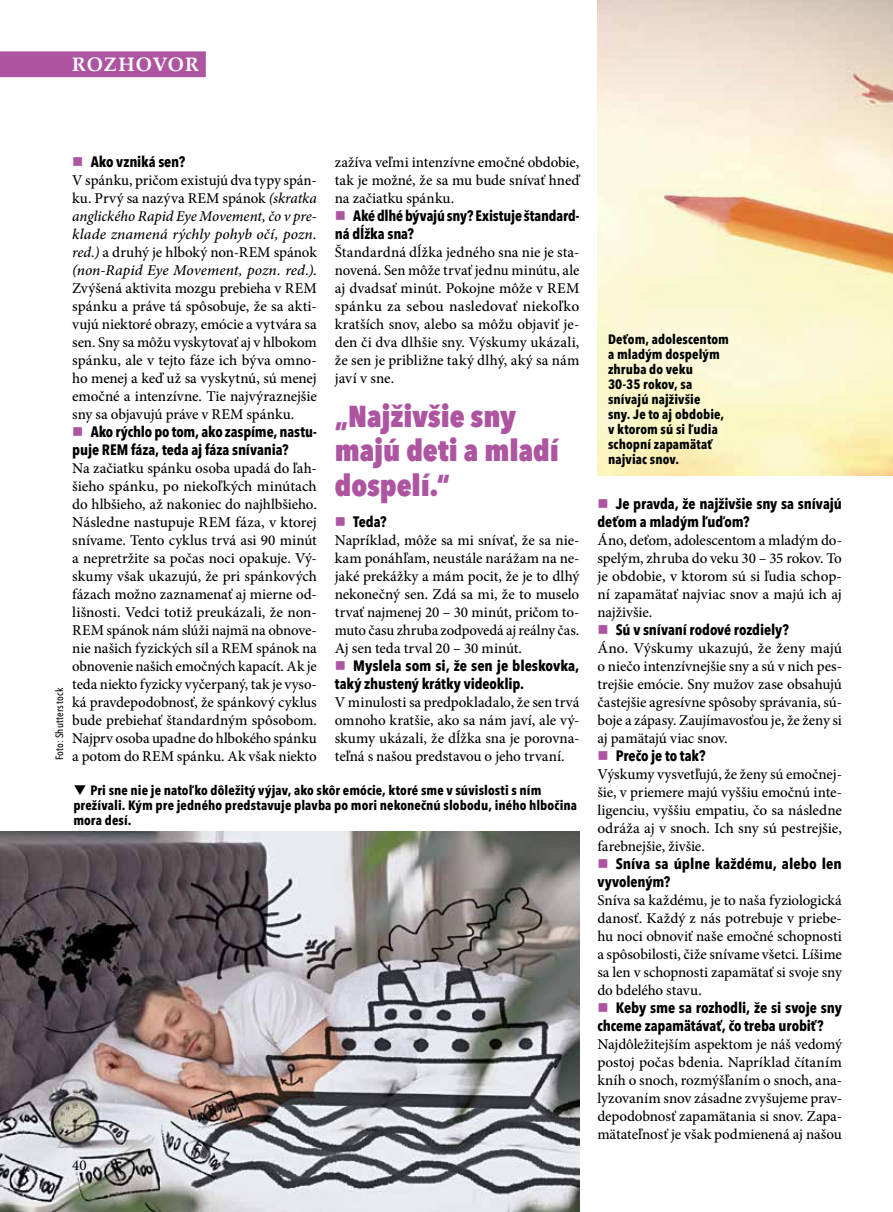
<style>
.page{position:relative;width:893px;height:1212px;background:#fff}
.page>*{position:absolute;margin:0;border:0;box-sizing:border-box;transform-origin:0 0}
.t1{font:800 condensed 30px/34.5px "Avenir Next LT Pro";letter-spacing:-.005em;color:#ae55a1}
.t2{font:700 19.5px "Palatino Linotype";letter-spacing:.04em;color:#fff}
.t3{font:500 15px/18px "Minion Pro";letter-spacing:-.005em;color:#000;text-align:justify}
.t4{font:700 condensed 15px/18px "Avenir Next LT Pro";letter-spacing:-.005em;color:#000}
.t5{font:15px "Minion Pro";color:#000}
.t6{font:700 condensed 13.5px/15px "Avenir Next LT Pro";letter-spacing:.005em;color:#000}
.t7{font:500 condensed 10.5px "Avenir Next LT Pro";letter-spacing:.02em;color:#000}
.s1{font-style:italic}
</style>
<div class="page">
<img style="left:0;top:832px;width:579px;height:380px">
<img style="left:597px;top:0;width:296px;height:476px">
<div style="left:0;top:51px;width:206px;height:26px;background:#ae55a1"></div>
<h2 class="t2" style="left:72px;top:53px;width:128px">ROZHOVOR</h2>
<p class="t7" style="left:53px;top:760px;width:74px;rotate:-90deg">Foto: Shutterstock</p>
<p class="t4" style="left:91px;top:152px;width:96px">Ako vzniká sen?</p>
<p class="t3" style="left:72px;top:171px;width:246px">V spánku, pričom existujú dva typy spán&shy;ku. Prvý sa nazýva REM spánok <span class="s1">(skratka anglického Rapid Eye Movement, čo v pre&shy;klade znamená rýchly pohyb očí, pozn. red.)</span> a druhý je hlboký non-REM spánok <span class="s1">(non-Rapid Eye Movement, pozn. red.)</span>.<br>Zvýšená aktivita mozgu prebieha v REM spánku a práve tá spôsobuje, že sa akti&shy;vujú niektoré obrazy, emócie a vytvára sa sen. Sny sa môžu vyskytovať aj v hlbokom spánku, ale v tejto fáze ich býva omno&shy;ho menej a keď už sa vyskytnú, sú menej emočné a intenzívne. Tie najvýraznejšie sny sa objavujú práve v REM spánku.</p>
<p class="t4" style="left:72px;top:422px;width:246px;text-indent:18px">Ako rýchlo po tom, ako zaspíme, nastu&shy;puje REM fáza, teda aj fáza snívania?</p>
<p class="t3" style="left:72px;top:459px;width:246px">Na začiatku spánku osoba upadá do ľah&shy;šieho spánku, po niekoľkých minútach do hlbšieho, až nakoniec do najhlbšieho.<br>Následne nastupuje REM fáza, v ktorej snívame. Tento cyklus trvá asi 90 minút a nepretržite sa počas noci opakuje. Vý&shy;skumy však ukazujú, že pri spánkových fázach možno zaznamenať aj mierne od&shy;lišnosti. Vedci totiž preukázali, že non-REM spánok nám slúži najmä na obnove&shy;nie našich fyzických síl a REM spánok na obnovenie našich emočných kapacít. Ak je teda niekto fyzicky vyčerpaný, tak je vyso&shy;ká pravdepodobnosť, že spánkový cyklus bude prebiehať štandardným spôsobom.<br>Najprv osoba upadne do hlbokého spánku a potom do REM spánku. Ak však niekto</p>
<p class="t3" style="left:335px;top:153px;width:246px">zažíva veľmi intenzívne emočné obdobie, tak je možné, že sa mu bude snívať hneď na začiatku spánku.</p>
<p class="t4" style="left:335px;top:206px;width:246px;text-indent:18px">Aké dlhé bývajú sny? Existuje štandard&shy;ná dĺžka sna?</p>
<p class="t3" style="left:335px;top:243px;width:246px">Štandardná dĺžka jedného sna nie je sta&shy;novená. Sen môže trvať jednu minútu, ale aj dvadsať minút. Pokojne môže v REM spánku za sebou nasledovať niekoľko kratších snov, alebo sa môžu objaviť je&shy;den či dva dlhšie sny. Výskumy ukázali, že sen je približne taký dlhý, aký sa nám javí v sne.</p>
<h1 class="t1" style="left:335px;top:401px;width:225px">„Najživšie sny majú deti a mladí dospelí.“</h1>
<p class="t4" style="left:353px;top:512px;width:35px">Teda?</p>
<p class="t3" style="left:335px;top:531px;width:246px">Napríklad, môže sa mi snívať, že sa nie&shy;kam ponáhľam, neustále narážam na ne&shy;jaké prekážky a mám pocit, že je to dlhý nekonečný sen. Zdá sa mi, že to muselo trvať najmenej 20 – 30 minút, pričom to&shy;muto času zhruba zodpovedá aj reálny čas.<br>Aj sen teda trval 20 – 30 minút.</p>
<p class="t4" style="left:335px;top:656px;width:246px;text-indent:18px">Myslela som si, že sen je bleskovka, taký zhustený krátky videoklip.</p>
<p class="t3" style="left:335px;top:693px;width:246px">V minulosti sa predpokladalo, že sen trvá omnoho kratšie, ako sa nám javí, ale vý&shy;skumy ukázali, že dĺžka sna je porovna&shy;teľná s našou predstavou o jeho trvaní.</p>
<p class="t6" style="left:73px;top:782px;width:505px;text-indent:17px">Pri sne nie je natoľko dôležitý výjav, ako skôr emócie, ktoré sme v súvislosti s ním prežívali. Kým pre jedného predstavuje plavba po mori nekonečnú slobodu, iného hlbočina mora desí.</p>
<p class="t5" style="left:72px;top:1156px;width:16px">40</p>
<p class="t6" style="left:608px;top:332px;width:122px">Deťom, adolescentom a mladým dospelým zhruba do veku<br>30-35 rokov, sa snívajú najživšie<br>sny. Je to aj obdobie, v ktorom sú si ľudia schopní zapamätať najviac snov.</p>
<p class="t4" style="left:597px;top:494px;width:246px;text-indent:18px">Je pravda, že najživšie sny sa snívajú deťom a mladým ľuďom?</p>
<p class="t3" style="left:597px;top:531px;width:246px">Áno, deťom, adolescentom a mladým do&shy;spelým, zhruba do veku 30 – 35 rokov. To je obdobie, v ktorom sú si ľudia schop&shy;ní zapamätať najviac snov a majú ich aj najživšie.</p>
<p class="t4" style="left:616px;top:620px;width:175px">Sú v snívaní rodové rozdiely?</p>
<p class="t3" style="left:597px;top:639px;width:246px">Áno. Výskumy ukazujú, že ženy majú o niečo intenzívnejšie sny a sú v nich pes&shy;trejšie emócie. Sny mužov zase obsahujú častejšie agresívne spôsoby správania, sú&shy;boje a zápasy. Zaujímavosťou je, že ženy si aj pamätajú viac snov.</p>
<p class="t4" style="left:616px;top:746px;width:91px">Prečo je to tak?</p>
<p class="t3" style="left:597px;top:765px;width:246px">Výskumy vysvetľujú, že ženy sú emočnej&shy;šie, v priemere majú vyššiu emočnú inte&shy;ligenciu, vyššiu empatiu, čo sa následne odráža aj v snoch. Ich sny sú pestrejšie, farebnejšie, živšie.</p>
<p class="t4" style="left:597px;top:854px;width:246px;text-indent:18px">Sníva sa úplne každému, alebo len vyvoleným?</p>
<p class="t3" style="left:597px;top:891px;width:246px">Sníva sa každému, je to naša fyziologická danosť. Každý z nás potrebuje v priebe&shy;hu noci obnoviť naše emočné schopnosti a spôsobilosti, čiže snívame všetci. Líšime sa len v schopnosti zapamätať si svoje sny do bdelého stavu.</p>
<p class="t4" style="left:597px;top:998px;width:246px;text-indent:18px">Keby sme sa rozhodli, že si svoje sny chceme zapamätávať, čo treba urobiť?</p>
<p class="t3" style="left:597px;top:1035px;width:246px">Najdôležitejším aspektom je náš vedomý postoj počas bdenia. Napríklad čítaním kníh o snoch, rozmýšľaním o snoch, ana&shy;lyzovaním snov zásadne zvyšujeme prav&shy;depodobnosť zapamätania si snov. Zapa&shy;mätateľnosť je však podmienená aj našou</p>
</div>
